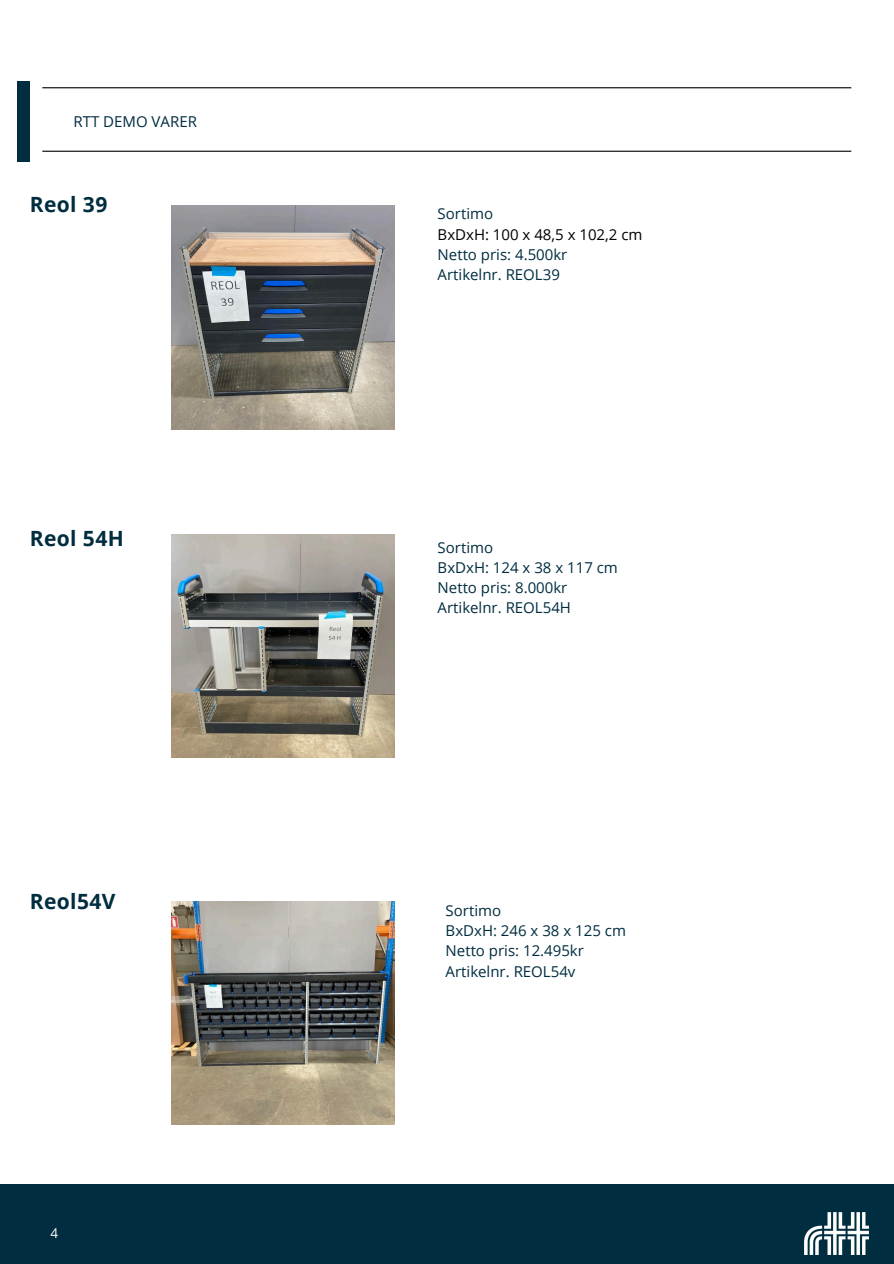
<style>
.page{position:relative;width:894px;height:1264px;background:#fff}
.page>*{position:absolute;margin:0;border:0;box-sizing:border-box;transform-origin:0 0}
.t1{font:700 21px "Open Sans";letter-spacing:.02em;color:#002d3f}
.t2{font:15px "Open Sans";color:#002d3f}
.t3{font:15px "Open Sans";color:#000}
.t4{font:13.5px "Open Sans";color:#fefefe}
</style>
<div class="page">
<div style="left:0;top:1183px;width:893px;height:80px;background:#002d3f"></div>
<img style="left:804px;top:1212px;width:64px;height:42px">
<hr style="left:42px;top:151px;width:809px;height:1px;background:#000">
<hr style="left:42px;top:87px;width:809px;height:1px;background:#000">
<div style="left:17px;top:81px;width:13px;height:80px;background:#002d3f"></div>
<img style="left:171px;top:206px;width:224px;height:223px">
<img style="left:171px;top:534px;width:224px;height:223px">
<img style="left:171px;top:901px;width:224px;height:223px">
<h1 class="t2" style="left:73px;top:111px;width:125px">RTT DEMO VARER</h1>
<h1 class="t1" style="left:30px;top:190px;width:79px">Reol 39</h1>
<p class="t1" style="left:30px;top:523px;width:96px">Reol 54H</p>
<p class="t1" style="left:30px;top:886px;width:87px">Reol54V</p>
<p class="t4" style="left:51px;top:1223px;width:9px">4</p>
<p class="t2" style="left:437px;top:203px;width:57px">Sortimo</p>
<p class="t3" style="left:437px;top:224px;width:206px">BxDxH: 100 x 48,5 x 102,2 cm</p>
<p class="t2" style="left:437px;top:244px;width:131px">Netto pris: 4.500kr</p>
<p class="t2" style="left:437px;top:264px;width:124px">Artikelnr. REOL39</p>
<p class="t2" style="left:437px;top:536px;width:57px">Sortimo</p>
<p class="t2" style="left:437px;top:556px;width:182px">BxDxH: 124 x 38 x 117 cm</p>
<p class="t2" style="left:437px;top:577px;width:131px">Netto pris: 8.000kr</p>
<p class="t2" style="left:437px;top:597px;width:135px">Artikelnr. REOL54H</p>
<p class="t2" style="left:445px;top:899px;width:57px">Sortimo</p>
<p class="t2" style="left:445px;top:920px;width:182px">BxDxH: 246 x 38 x 125 cm</p>
<p class="t2" style="left:445px;top:940px;width:140px">Netto pris: 12.495kr</p>
<p class="t2" style="left:445px;top:960px;width:131px">Artikelnr. REOL54v</p>
</div>
